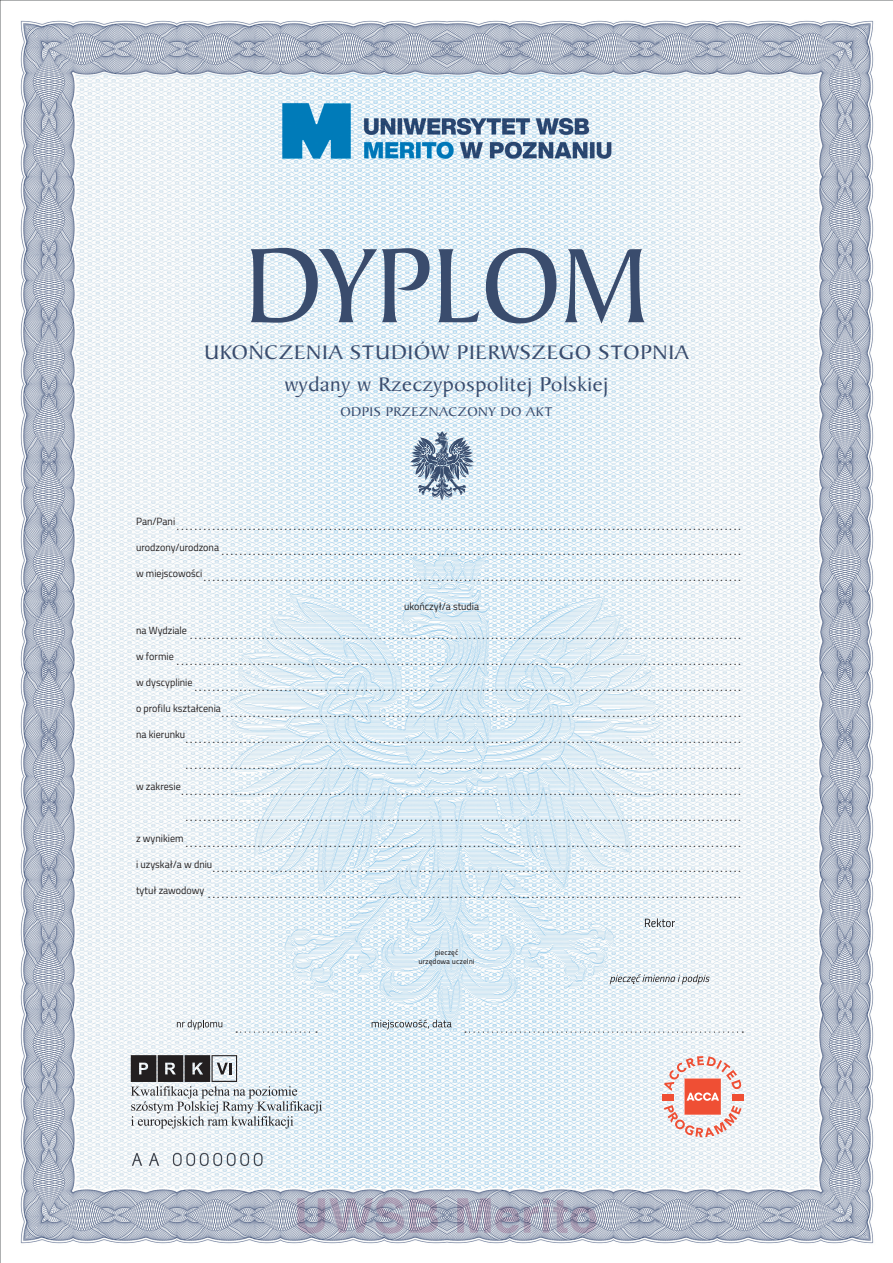
<style>
.page{position:relative;width:893px;height:1263px;background:#fff}
.page>*{position:absolute;margin:0;border:0;box-sizing:border-box;transform-origin:0 0}
.t1{font:113.85px "Baker Signet EU";color:#3a4c6d}
.t2{font:21px "Baker Signet EU";letter-spacing:.03em;color:#3a4c6d;scale:1.1 1}
.t3{font:13.5px "Baker Signet EU";letter-spacing:.03em;color:#3a4c6d;scale:1.1 1}
.t4{font:12px/26px "Times New Roman";color:#231f20;text-align:justify;scale:.96 1}
.t5{font:10.5px "Titillium";color:#231f20;scale:.96 1}
.t6{font:7.5px/9px "Titillium Maps 26 L 500 wt";color:#231f20;text-align:center}
</style>
<div class="page">
<img style="left:0;top:0;width:893px;height:1263px">
<svg style="left:131px;top:1055px;width:191px;height:73px"></svg>
<svg style="left:610px;top:974px;width:100px;height:10px"></svg>
<svg style="left:645px;top:918px;width:30px;height:9px"></svg>
<svg style="left:465px;top:1031px;width:278px;height:2px"></svg>
<svg style="left:372px;top:1019px;width:80px;height:11px"></svg>
<svg style="left:177px;top:1020px;width:45px;height:9px"></svg>
<svg style="left:236px;top:1031px;width:81px;height:2px"></svg>
<svg style="left:410px;top:431px;width:64px;height:70px;background:#9cacbf"></svg>
<div style="left:662px;top:1094px;width:12px;height:7px;background:#ef4f34"></div>
<div style="left:732px;top:1094px;width:11px;height:7px;background:#ef4f34"></div>
<svg style="left:664px;top:1056px;width:78px;height:81px"></svg>
<h1 class="t1" style="left:244px;top:218px;width:406px">DYPLOM</h1>
<h2 class="t2" style="left:204px;top:339px;width:442px">UKOŃCZENIA STUDIÓW PIERWSZEGO STOPNIA</h2>
<h2 class="t2" style="left:285px;top:372px;width:295px">wydany w Rzeczypospolitej Polskiej</h2>
<p class="t3" style="left:340px;top:404px;width:194px">ODPIS PRZEZNACZONY DO AKT</p>
<p class="t4" style="left:136px;top:512px;width:632px"><sup>Pan/Pani</sup> .............................................................................................................................. <sup>urodzony/urodzona</sup> .................................................................................................................... <sup>w</sup> <sup>miejscowości</sup> ........................................................................................................................</p>
<p class="t5" style="left:404px;top:603px;width:80px">ukończył/a studia</p>
<p class="t4" style="left:136px;top:622px;width:632px;text-align:right"><sup>na</sup> <sup>Wydziale</sup> ........................................................................................................................... <sup>w</sup> <sup>formie</sup> .............................................................................................................................. <sup>w</sup> <sup>dyscyplinie</sup> .......................................................................................................................... <sup>o</sup> <sup>profilu</sup> <sup>kształcenia</sup> .................................................................................................................... <sup>na</sup> <sup>kierunku</sup> ............................................................................................................................ ............................................................................................................................<br><sup>w</sup> <sup>zakresie</sup> ............................................................................................................................. ............................................................................................................................<br><sup>z</sup> <sup>wynikiem</sup> ............................................................................................................................ <sup>i</sup> <sup>uzyskał/a</sup> <sup>w</sup> <sup>dniu</sup> ...................................................................................................................... <sup>tytuł</sup> <sup>zawodowy</sup> .......................................................................................................................</p>
<p class="t6" style="left:418px;top:948px;width:58px">pieczęć urzędowa uczelni</p>
</div>
